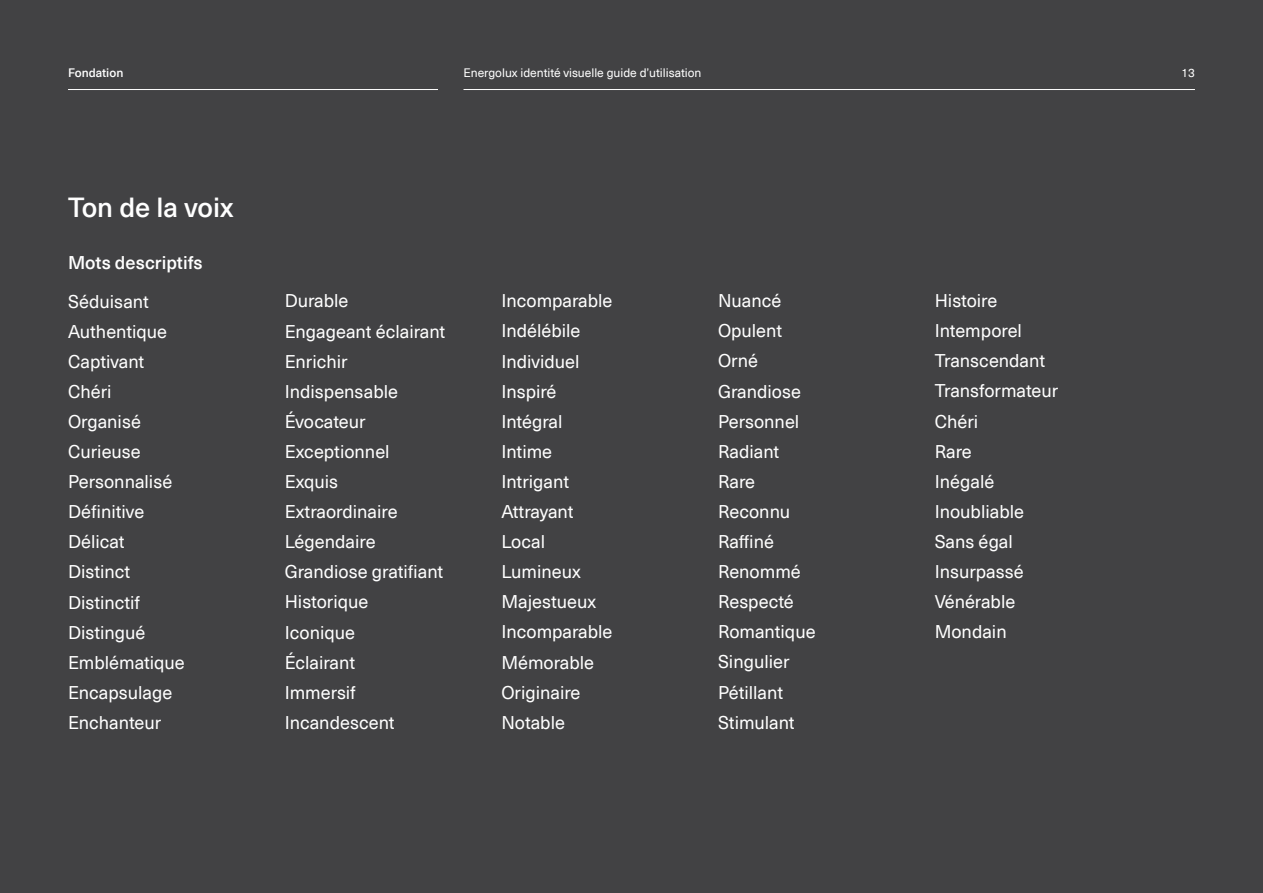
<style>
.page{position:relative;width:1263px;height:893px;background:#424244}
.page>*{position:absolute;margin:0;border:0;box-sizing:border-box;transform-origin:0 0}
.t1{font:500 27px "Neue Haas Unica Pan Euro";color:#fff}
.t2{font:18px/30.2px "Neue Haas Unica Pan Euro";color:#fff}
.t3{font:500 18px "Neue Haas Unica Pan Euro";color:#fff}
.t4{font:12px "Neue Haas Unica Pan Euro";color:#fff}
.t5{font:500 12px "Neue Haas Unica Pan Euro";color:#fff}
</style>
<div class="page">
<hr style="left:68px;top:89px;width:370px;height:1px;background:#fff">
<hr style="left:463px;top:89px;width:732px;height:1px;background:#fff">
<p class="t5" style="left:68px;top:64px;width:57px">Fondation</p>
<p class="t4" style="left:463px;top:64px;width:239px">Energolux identité visuelle guide d’utilisation</p>
<p class="t4" style="left:1181px;top:64px;width:15px">13</p>
<h1 class="t1" style="left:68px;top:187px;width:167px">Ton de la voix</h1>
<p class="t3" style="left:68px;top:249px;width:136px">Mots descriptifs</p>
<p class="t2" style="left:68px;top:285px;width:118px">Séduisant<br>Authentique<br>Captivant<br>Chéri<br>Organisé<br>Curieuse<br>Personnalisé<br>Définitive<br>Délicat<br>Distinct<br>Distinctif<br>Distingué<br>Emblématique<br>Encapsulage<br>Enchanteur</p>
<p class="t2" style="left:285px;top:285px;width:162px">Durable<br>Engageant éclairant<br>Enrichir<br>Indispensable<br>Évocateur<br>Exceptionnel<br>Exquis<br>Extraordinaire<br>Légendaire<br>Grandiose gratifiant<br>Historique<br>Iconique<br>Éclairant<br>Immersif<br>Incandescent</p>
<p class="t2" style="left:501px;top:285px;width:113px">Incomparable<br>Indélébile<br>Individuel<br>Inspiré<br>Intégral<br>Intime<br>Intrigant<br>Attrayant<br>Local<br>Lumineux<br>Majestueux<br>Incomparable<br>Mémorable<br>Originaire<br>Notable</p>
<p class="t2" style="left:718px;top:285px;width:99px">Nuancé<br>Opulent<br>Orné<br>Grandiose<br>Personnel<br>Radiant<br>Rare<br>Reconnu<br>Raffiné<br>Renommé<br>Respecté<br>Romantique<br>Singulier<br>Pétillant<br>Stimulant</p>
<p class="t2" style="left:935px;top:285px;width:125px">Histoire<br>Intemporel<br>Transcendant<br>Transformateur<br>Chéri<br>Rare<br>Inégalé<br>Inoubliable<br>Sans égal<br>Insurpassé<br>Vénérable<br>Mondain</p>
</div>
